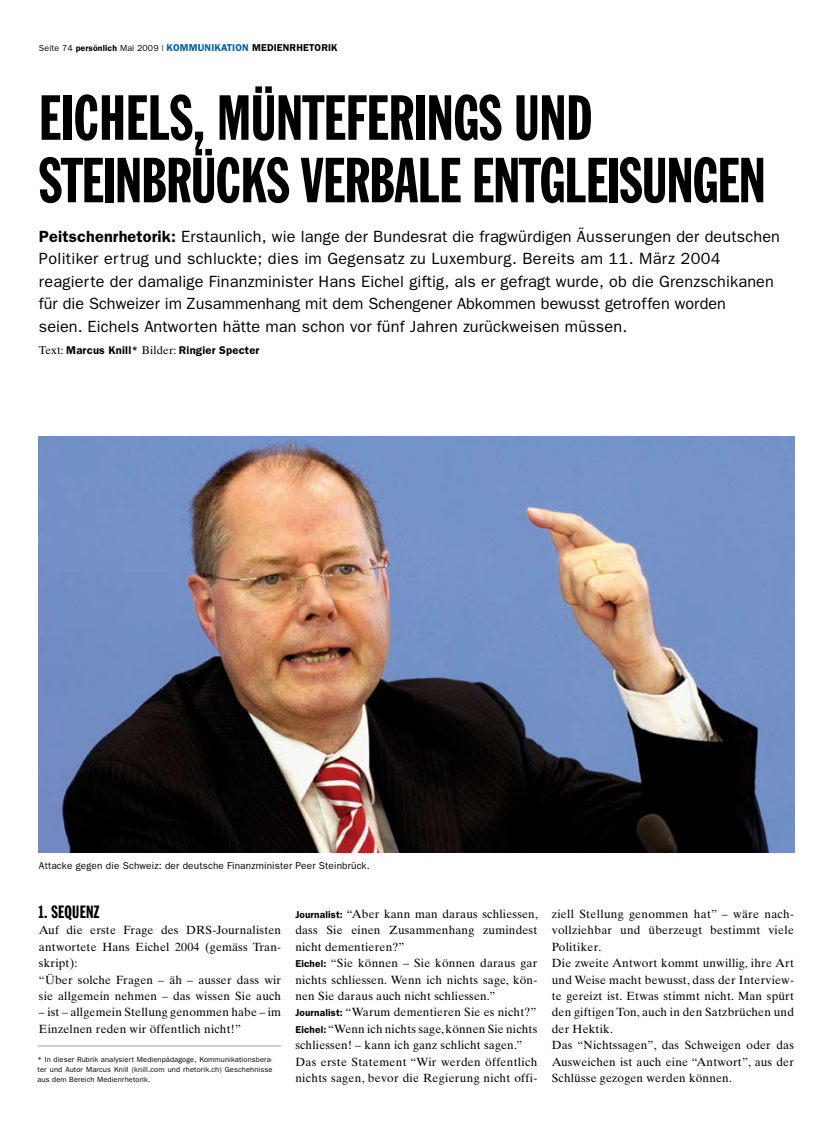
<style>
.page{position:relative;width:833px;height:1134px;background:#fff}
.page>*{position:absolute;margin:0;border:0;box-sizing:border-box;transform-origin:0 0}
.t1{font:62.5px/62.5px "Franklin Gothic Extra Cond";letter-spacing:-.01em;color:#000}
.t2{font:17.5px "Franklin Gothic Extra Cond";letter-spacing:.015em;color:#000}
.t3{font:16.25px/22.5px "Franklin Gothic";letter-spacing:.01em;color:#000}
.t4{font:11.88px/16.4px "Times Ten";letter-spacing:.015em;color:#000}
.t5{font:600 11.25px "Franklin Gothic";letter-spacing:.015em;color:#000}
.t6{font:10px "Franklin Gothic";letter-spacing:.015em;color:#000}
.t7{font:8.75px "Franklin Gothic";letter-spacing:.015em;color:#000}
.t8{font:7.5px/10px "Franklin Gothic";letter-spacing:.015em;color:#000;text-align:justify}
.s1{font-weight:600}
.s2{font-weight:600;font-size:10px;color:#005da8}
.s3{font-weight:600;font-size:10px}
.s4{font-family:"Times Ten";font-weight:400}
.s5{font-family:"Franklin Gothic";font-weight:600;font-size:10px}
</style>
<div class="page">
<img style="left:39px;top:436px;width:755px;height:416px">
<hr style="left:38px;top:1046px;width:243px;height:1px;background:#9c9d9f">
<p class="t7" style="left:39px;top:43px;width:299px">Seite 74 <span class="s1">persönlich</span> Mai 2009 | <span class="s2">Kommunikation</span> <span class="s3">medienrhetorik</span></p>
<h1 class="t1" style="left:39px;top:86px;width:728px">EICHELS, MÜNTEFERINGS UND<br>STEINBRÜCKS VERBALE ENTGLEISUNGEN</h1>
<p class="t3" style="left:39px;top:225px;width:742px"><span class="s1">Peitschenrhetorik:</span> Erstaunlich, wie lange der Bundesrat die fragwürdigen Äusserungen der deutschen Politiker ertrug und schluckte; dies im Gegensatz zu Luxemburg. Bereits am 11. März 2004 reagierte der damalige Finanzminister Hans Eichel giftig, als er gefragt wurde, ob die Grenzschikanen für die Schweizer im Zusammenhang mit dem Schengener Abkommen bewusst getroffen worden<br>seien. Eichels Antworten hätte man schon vor fünf Jahren zurückweisen müssen.</p>
<p class="t5" style="left:39px;top:344px;width:222px"><span class="s4">Text:</span> Marcus Knill* <span class="s4">Bilder:</span> Ringier Specter</p>
<p class="t6" style="left:39px;top:860px;width:332px">Attacke gegen die Schweiz: der deutsche Finanzminister Peer Steinbrück.</p>
<h2 class="t2" style="left:39px;top:902px;width:62px">1. SEQUENZ</h2>
<p class="t4" style="left:39px;top:922px;width:244px">Auf die erste Frage des DRS-Journalisten antwortete Hans Eichel 2004 (gemäss Tran&shy;skript):<br>“Über solche Fragen – äh – ausser dass wir sie allgemein nehmen – das wissen Sie auch</p>
<p class="t4" style="left:39px;top:1004px;width:244px">– ist – allgemein Stellung genommen habe – im<br>Einzelnen reden wir öffentlich nicht!”</p>
<p class="t8" style="left:38px;top:1054px;width:236px">* In dieser Rubrik analysiert Medienpädagoge, Kommunikationsbera&shy;ter und Autor Marcus Knill (knill.com und rhetorik.ch) Geschehnisse aus dem Bereich Medienrhetorik.</p>
<p class="t4" style="left:295px;top:906px;width:244px"><span class="s5">Journalist:</span> “Aber kann man daraus schliessen, dass Sie einen Zusammenhang zumindest nicht dementieren?”<br><span class="s5">Eichel:</span> “Sie können – Sie können daraus gar nichts schliessen. Wenn ich nichts sage, kön&shy;nen Sie daraus auch nicht schliessen.” <span class="s5">Journalist:</span> “Warum dementieren Sie es nicht?” <span class="s5">Eichel:</span> “Wenn ich nichts sage, können Sie nichts schliessen! – kann ich ganz schlicht sagen.” Das erste Statement “Wir werden öffentlich nichts sagen, bevor die Regierung nicht offi-</p>
<p class="t4" style="left:552px;top:906px;width:244px">ziell Stellung genommen hat” – wäre nach&shy;vollziehbar und überzeugt bestimmt viele Politiker.<br>Die zweite Antwort kommt unwillig, ihre Art und Weise macht bewusst, dass der Interview&shy;te gereizt ist. Etwas stimmt nicht. Man spürt den giftigen Ton, auch in den Satzbrüchen und der Hektik.<br>Das “Nichtssagen”, das Schweigen oder das Ausweichen ist auch eine “Antwort”, aus der Schlüsse gezogen werden können.</p>
</div>
